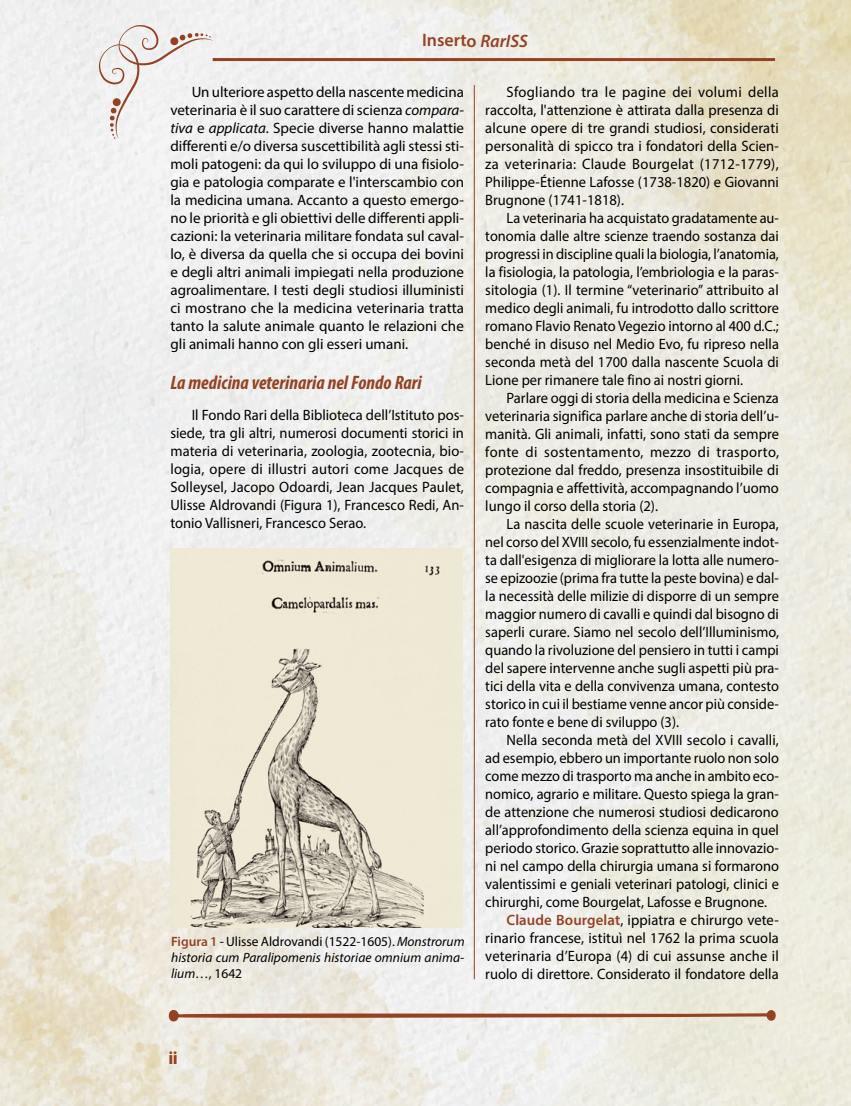
<style>
.page{position:relative;width:851px;height:1106px;background:#fff}
.page>*{position:absolute;margin:0;border:0;box-sizing:border-box;transform-origin:0 0}
.t1{font:italic 700 condensed 19.5px "Myriad Pro";color:#954222}
.t2{font:600 18px "Myriad Pro";letter-spacing:-.005em;color:#954222}
.t3{font:900 condensed 18px "Myriad Pro";color:#954222}
.t4{font:15px/18px "Myriad Pro";color:#000;text-align:justify}
.t5{font:15px/18px "Myriad Pro";color:#000;text-align:justify;scale:.96 1}
.t6{font:italic 13.5px/16.2px "Myriad Pro";letter-spacing:.005em;color:#000;text-align:justify}
.s1{font-style:italic}
.s2{font-weight:600;font-style:normal;color:#954222}
.s3{font-style:normal}
.s4{font-weight:600;color:#954222}
</style>
<div class="page">
<img style="left:0;top:0;width:850px;height:1106px">
<svg style="left:99px;top:25px;width:114px;height:114px"></svg>
<hr style="left:213px;top:58px;width:561px;height:3px;background:#954222">
<svg style="left:167px;top:1009px;width:610px;height:13px;background:#d2b8aa"></svg>
<hr style="left:474px;top:85px;width:1px;height:894px;background:#954222">
<img style="left:170px;top:549px;width:292px;height:378px">
<p class="t2" style="left:422px;top:29px;width:107px">Inserto <span class="s1">RarISS</span></p>
<p class="t4" style="left:170px;top:82px;width:295px;text-indent:21px">Un ulteriore aspetto della nascente medicina veterinaria è il suo carattere di scienza <span class="s1">compara&shy;tiva</span> e <span class="s1">applicata</span>. Specie diverse hanno malattie differenti e/o diversa suscettibilità agli stessi sti&shy;moli patogeni: da qui lo sviluppo di una fisiolo&shy;gia e patologia comparate e l'interscambio con la medicina umana. Accanto a questo emergo&shy;no le priorità e gli obiettivi delle differenti appli&shy;cazioni: la veterinaria militare fondata sul caval&shy;lo, è diversa da quella che si occupa dei bovini e degli altri animali impiegati nella produzione agroalimentare. I testi degli studiosi illuministi ci mostrano che la medicina veterinaria tratta tanto la salute animale quanto le relazioni che gli animali hanno con gli esseri umani.</p>
<h1 class="t1" style="left:170px;top:370px;width:253px">La medicina veterinaria nel Fondo Rari</h1>
<p class="t4" style="left:170px;top:406px;width:295px;text-indent:21px">Il Fondo Rari della Biblioteca dell’Istituto pos&shy;siede, tra gli altri, numerosi documenti storici in materia di veterinaria, zoologia, zootecnia, bio&shy;logia, opere di illustri autori come Jacques de Solleysel, Jacopo Odoardi, Jean Jacques Paulet, Ulisse Aldrovandi (Figura 1), Francesco Redi, An&shy;tonio Vallisneri, Francesco Serao.</p>
<p class="t6" style="left:171px;top:932px;width:295px"><span class="s2">Figura 1</span> <span class="s3">- Ulisse Aldrovandi (1522-1605).</span> Monstrorum historia cum Paralipomenis historiae omnium anima&shy;lium<span class="s3">…, 1642</span></p>
<p class="t4" style="left:485px;top:82px;width:295px;text-indent:21px">Sfogliando tra le pagine dei volumi della raccolta, l'attenzione è attirata dalla presenza di alcune opere di tre grandi studiosi, considerati personalità di spicco tra i fondatori della Scien&shy;za veterinaria: Claude Bourgelat (1712-1779), Philippe-Étienne Lafosse (1738-1820) e Giovanni Brugnone (1741-1818).</p>
<p class="t5" style="left:485px;top:208px;width:307px;text-indent:21px">La veterinaria ha acquistato gradatamente au&shy;tonomia dalle altre scienze traendo sostanza dai progressi in discipline quali la biologia, l’anatomia, la fisiologia, la patologia, l’embriologia e la paras&shy;sitologia (1). Il termine “veterinario” attribuito al medico degli animali, fu introdotto dallo scrittore romano Flavio Renato Vegezio intorno al 400 d.C.; benché in disuso nel Medio Evo, fu ripreso nella seconda metà del 1700 dalla nascente Scuola di Lione per rimanere tale fino ai nostri giorni.</p>
<p class="t4" style="left:485px;top:388px;width:295px;text-indent:21px">Parlare oggi di storia della medicina e Scienza veterinaria significa parlare anche di storia dell’u&shy;manità. Gli animali, infatti, sono stati da sempre fonte di sostentamento, mezzo di trasporto, protezione dal freddo, presenza insostituibile di compagnia e affettività, accompagnando l’uomo lungo il corso della storia (2).</p>
<p class="t5" style="left:485px;top:514px;width:307px;text-indent:21px">La nascita delle scuole veterinarie in Europa, nel corso del XVIII secolo, fu essenzialmente indot&shy;ta dall'esigenza di migliorare la lotta alle numero&shy;se epizoozie (prima fra tutte la peste bovina) e dal&shy;la necessità delle milizie di disporre di un sempre maggior numero di cavalli e quindi dal bisogno di saperli curare. Siamo nel secolo dell’Illuminismo, quando la rivoluzione del pensiero in tutti i campi del sapere intervenne anche sugli aspetti più pra&shy;tici della vita e della convivenza umana, contesto storico in cui il bestiame venne ancor più conside&shy;rato fonte e bene di sviluppo (3).</p>
<p class="t5" style="left:506px;top:730px;width:285px">Nella seconda metà del XVIII secolo i cavalli,</p>
<p class="t5" style="left:485px;top:748px;width:307px">ad esempio, ebbero un importante ruolo non solo</p>
<p class="t5" style="left:485px;top:766px;width:307px">come mezzo di trasporto ma anche in ambito eco-</p>
<p class="t5" style="left:485px;top:784px;width:307px">nomico, agrario e militare. Questo spiega la gran-</p>
<p class="t5" style="left:485px;top:802px;width:307px">de attenzione che numerosi studiosi dedicarono</p>
<p class="t5" style="left:485px;top:820px;width:307px">all’approfondimento della scienza equina in quel</p>
<p class="t5" style="left:485px;top:838px;width:307px">periodo storico. Grazie soprattutto alle innovazio-</p>
<p class="t5" style="left:485px;top:856px;width:307px">ni nel campo della chirurgia umana si formarono</p>
<p class="t5" style="left:485px;top:874px;width:307px">valentissimi e geniali veterinari patologi, clinici e</p>
<p class="t5" style="left:485px;top:892px;width:295px">chirurghi, come Bourgelat, Lafosse e Brugnone.</p>
<p class="t4" style="left:506px;top:910px;width:274px"><span class="s4">Claude Bourgelat</span>, ippiatra e chirurgo vete-</p>
<p class="t4" style="left:485px;top:928px;width:295px">rinario francese, istituì nel 1762 la prima scuola</p>
<p class="t4" style="left:485px;top:946px;width:295px">veterinaria d’Europa (4) di cui assunse anche il</p>
<p class="t4" style="left:485px;top:964px;width:295px">ruolo di direttore. Considerato il fondatore della</p>
<p class="t3" style="left:169px;top:1047px;width:10px">ii</p>
</div>
